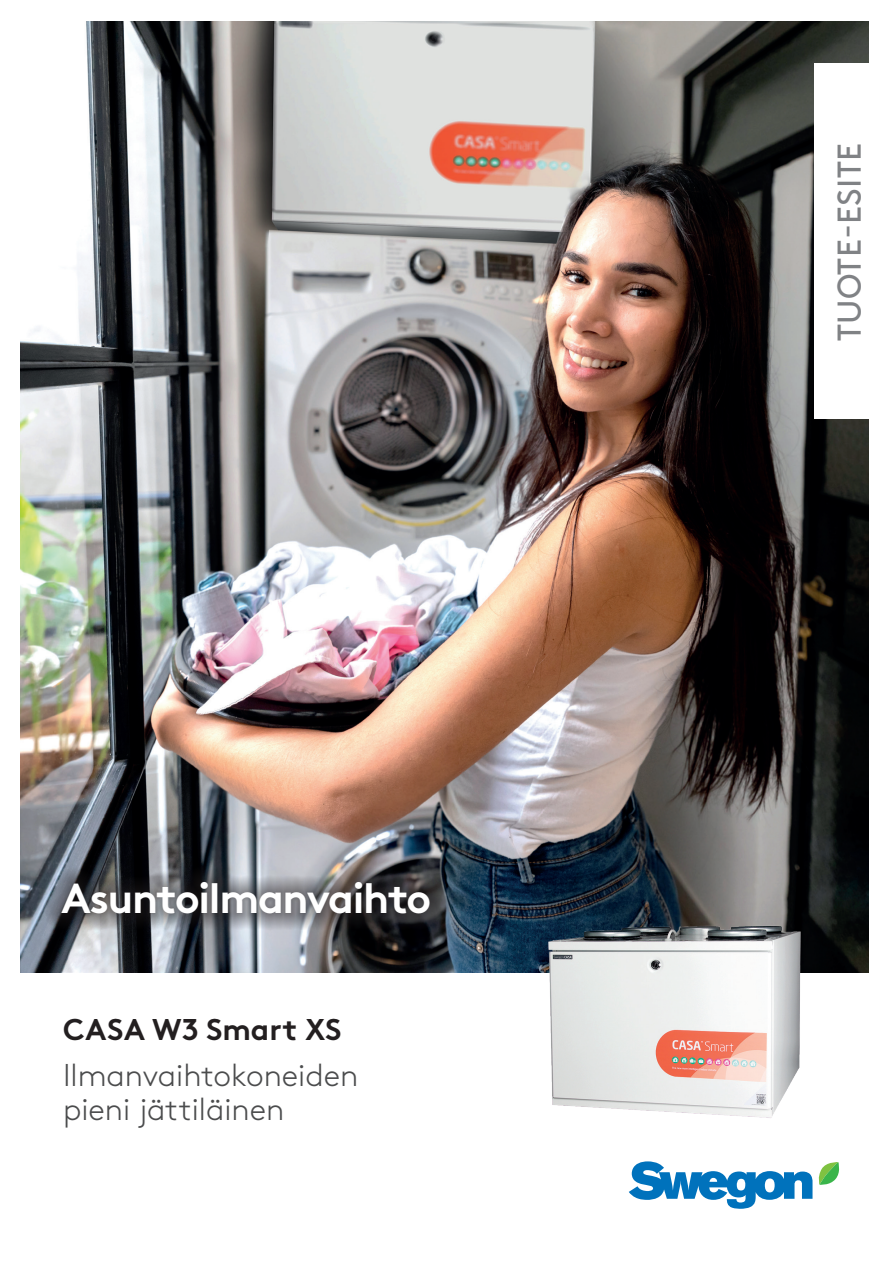
<style>
.page{position:relative;width:893px;height:1263px;background:#fff}
.page>*{position:absolute;margin:0;border:0;box-sizing:border-box;transform-origin:0 0}
.t1{font:700 42px "Swegon Brown";letter-spacing:-.03em;color:#fff}
.t2{font:33px "Swegon Brown";letter-spacing:.01em;color:#808285}
.t3{font:300 31.5px/34.5px "Swegon Brown";color:#4b4c4d}
.t4{font:700 30px "Swegon Brown";letter-spacing:.005em;color:#231f20}
</style>
<div class="page">
<svg style="left:629px;top:1161px;width:211px;height:48px"></svg>
<img style="left:21px;top:21px;width:848px;height:952px">
<div style="left:814px;top:64px;width:79px;height:355px;background:#fff"></div>
<img style="left:525px;top:917px;width:312px;height:201px">
<svg style="left:45px;top:865px;width:402px;height:65px;background:#55565a"></svg>
<h1 class="t1" style="left:62px;top:864px;width:371px">Asuntoilmanvaihto</h1>
<p class="t4" style="left:63px;top:1005px;width:280px">CASA W3 Smart XS</p>
<p class="t3" style="left:63px;top:1055px;width:297px">Ilmanvaihtokoneiden pieni jättiläinen</p>
<p class="t2" style="left:824px;top:341px;width:199px;rotate:-90deg">TUOTE-ESITE</p>
</div>
